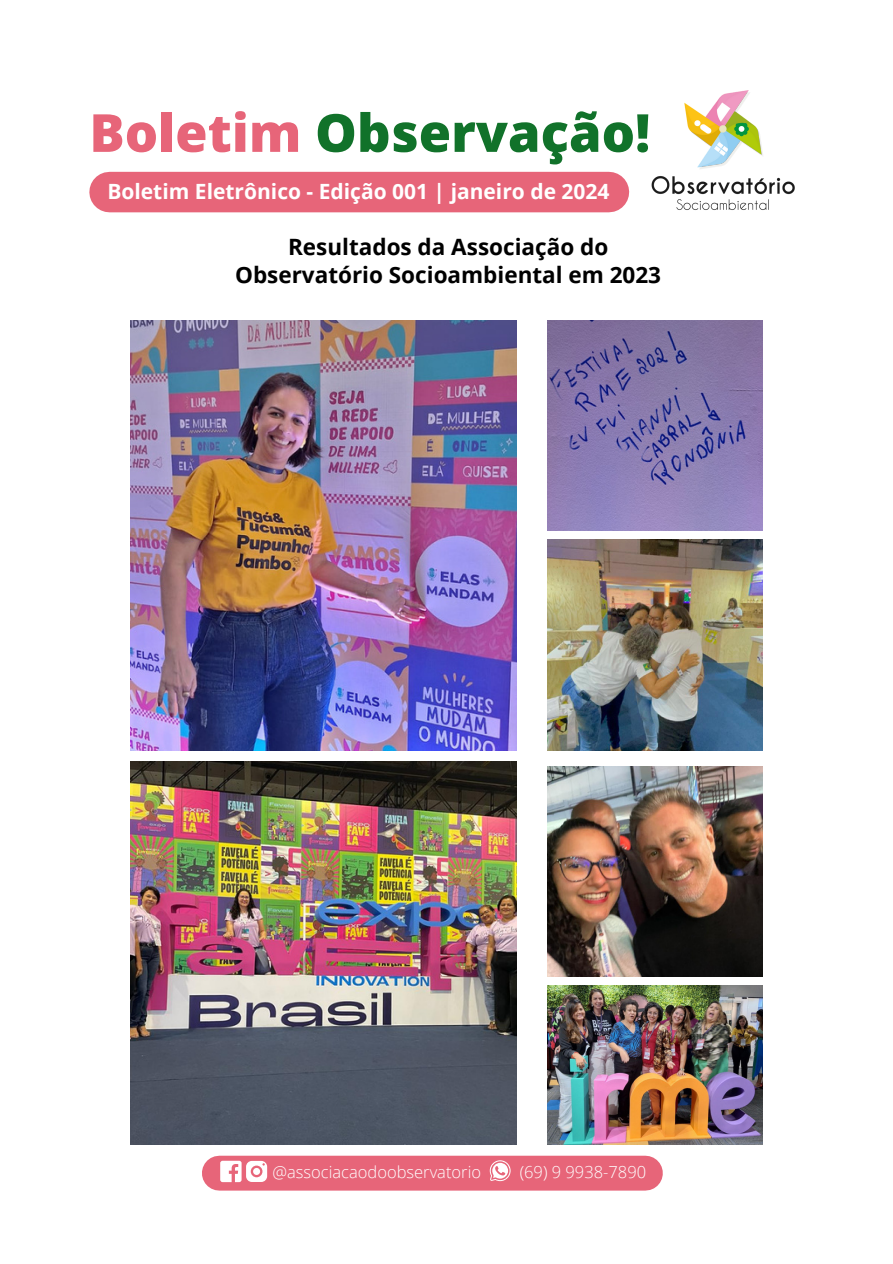
<style>
.page{position:relative;width:893px;height:1264px;background:#fff}
.page>*{position:absolute;margin:0;border:0;box-sizing:border-box;transform-origin:0 0}
.t1{font:800 52.5px "Open Sans";color:#11722a}
.t2{font:700 22.5px/28.2px "Open Sans";color:#000;text-align:center}
.t3{font:700 21px "Open Sans";color:#fff}
.t4{font:300 16.5px "Open Sans";color:#fff}
.s1{color:#e76579}
</style>
<div class="page">
<div style="left:110px;top:172px;width:499px;height:40px;background:#e76579"></div>
<img style="left:651px;top:90px;width:144px;height:120px">
<div style="left:219px;top:1155px;width:426px;height:35px;background:#e76579"></div>
<svg style="left:220px;top:1160px;width:47px;height:22px"></svg>
<svg style="left:489px;top:1160px;width:21px;height:21px"></svg>
<img style="left:130px;top:320px;width:386px;height:430px">
<img style="left:547px;top:320px;width:215px;height:211px">
<img style="left:547px;top:540px;width:215px;height:210px">
<img style="left:130px;top:762px;width:386px;height:382px">
<img style="left:547px;top:766px;width:215px;height:210px">
<img style="left:547px;top:985px;width:215px;height:159px">
<h1 class="t1" style="left:89px;top:96px;width:562px"><span class="s1">Boletim</span> Observação!</h1>
<h2 class="t3" style="left:107px;top:176px;width:503px">Boletim Eletrônico - Edição 001 | janeiro de 2024</h2>
<h2 class="t2" style="left:235px;top:232px;width:427px">Resultados da Associação do<br>Observatório Socioambiental em 2023</h2>
<p class="t4" style="left:272px;top:1159px;width:210px">@associacaodoobservatorio</p>
<p class="t4" style="left:519px;top:1159px;width:128px">(69) 9 9938-7890</p>
</div>
